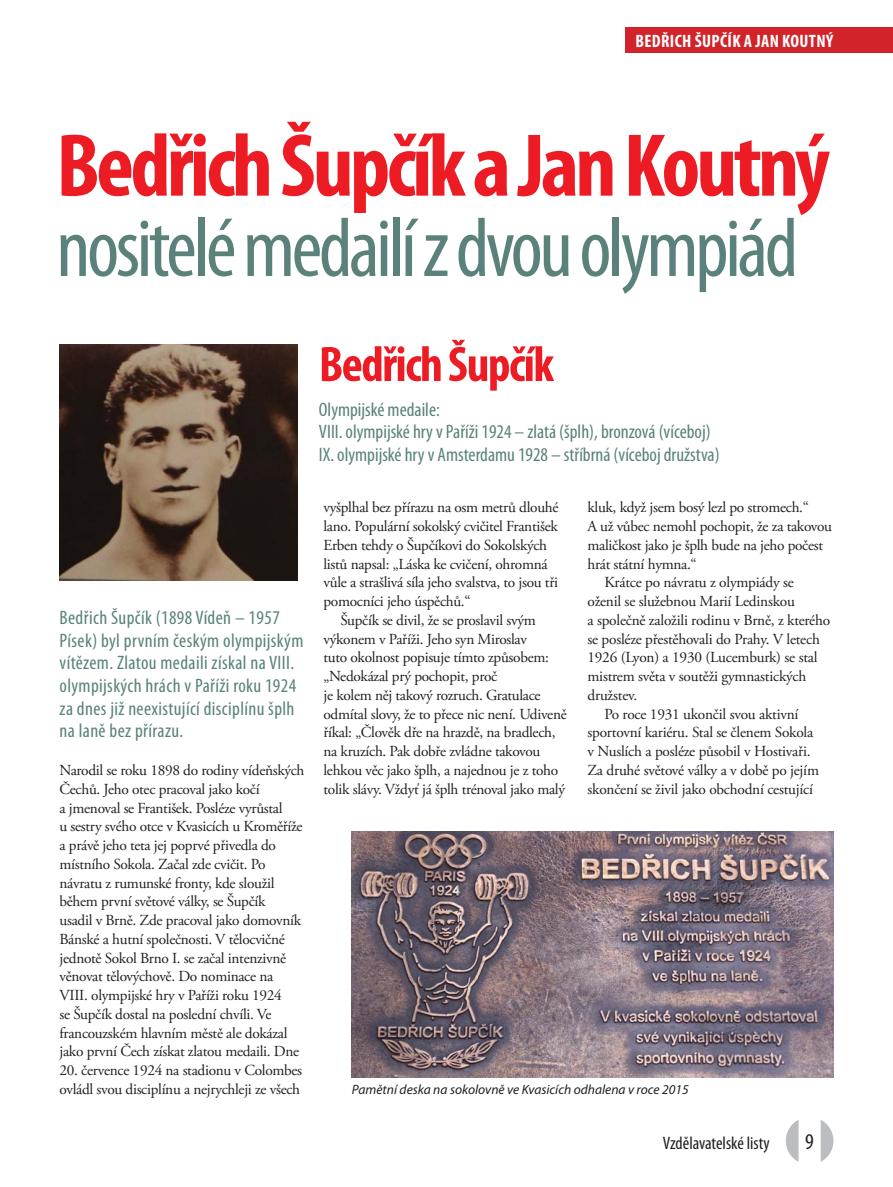
<style>
.page{position:relative;width:893px;height:1187px;background:#fff}
.page>*{position:absolute;margin:0;border:0;box-sizing:border-box;transform-origin:0 0}
.t1{font:700 condensed 90px "Myriad Pro";letter-spacing:-.04em;color:#ed1c24}
.t2{font:condensed 84px "Myriad Pro";letter-spacing:-.04em;color:#5a827b}
.t3{font:700 condensed 50.25px "Myriad Pro";letter-spacing:-.03em;color:#ed1c24}
.t4{font:condensed 22.5px "Myriad Pro";color:#231f20}
.t5{font:condensed 19.5px/22.5px "Myriad Pro";letter-spacing:.02em;color:#5a827b}
.t6{font:condensed 19.5px/22.5px "Myriad Pro";color:#5a827b}
.t7{font:700 condensed 18px "Myriad Pro";letter-spacing:.02em;color:#fff}
.t8{font:condensed 18px "Myriad Pro";color:#231f20}
.t9{font:15.3px/18.8px "Adobe Garamond Pro";letter-spacing:-.02em;color:#231f20}
.t10{font:italic 13.5px "Myriad Pro";color:#231f20}
</style>
<div class="page">
<img style="left:60px;top:344px;width:238px;height:236px">
<img style="left:352px;top:831px;width:481px;height:246px">
<svg style="left:786px;top:1120px;width:47px;height:41px"></svg>
<div style="left:625px;top:28px;width:268px;height:25px;background:#d2232a"></div>
<p class="t7" style="left:635px;top:35px;width:199px">BEDŘICH ŠUPČÍK A JAN KOUTNÝ</p>
<h1 class="t1" style="left:56px;top:133px;width:775px">Bedřich Šupčík a Jan Koutný</h1>
<h2 class="t2" style="left:56px;top:217px;width:743px">nositelé medailí z dvou olympiád</h2>
<p class="t5" style="left:60px;top:608px;width:245px">Bedřich Šupčík (1898 Vídeň – 1957<br>Písek) byl prvním českým olympijským vítězem. Zlatou medaili získal na VIII. olympijských hrách v Paříži roku 1924 za dnes již neexistující disciplínu šplh na laně bez přírazu.</p>
<p class="t9" style="left:60px;top:762px;width:246px">Narodil se roku 1898 do rodiny vídeňských Čechů. Jeho otec pracoval jako kočí<br>a jmenoval se František. Posléze vyrůstal<br>u sestry svého otce v Kvasicích u Kroměříže a právě jeho teta jej poprvé přivedla do místního Sokola. Začal zde cvičit. Po návratu z rumunské fronty, kde sloužil během první světové války, se Šupčík<br>usadil v Brně. Zde pracoval jako domovník Bánské a hutní společnosti. V tělocvičné jednotě Sokol Brno I. se začal intenzivně věnovat tělovýchově. Do nominace na VIII. olympijské hry v Paříži roku 1924<br>se Šupčík dostal na poslední chvíli. Ve francouzském hlavním městě ale dokázal jako první Čech získat zlatou medaili. Dne</p>
<p class="t9" style="left:60px;top:1062px;width:244px">20. července 1924 na stadionu v Colombes ovládl svou disciplínu a nejrychleji ze všech</p>
<h3 class="t3" style="left:319px;top:346px;width:237px">Bedřich Šupčík</h3>
<p class="t6" style="left:319px;top:399px;width:402px">Olympijské medaile:<br>VIII. olympijské hry v Paříži 1924 – zlatá (šplh), bronzová (víceboj)<br>IX. olympijské hry v Amsterdamu 1928 – stříbrná (víceboj družstva)</p>
<p class="t9" style="left:323px;top:499px;width:236px">vyšplhal bez přírazu na osm metrů dlouhé lano. Populární sokolský cvičitel František Erben tehdy o Šupčíkovi do Sokolských listů napsal: „Láska ke cvičení, ohromná vůle a strašlivá síla jeho svalstva, to jsou tři pomocníci jeho úspěchů.“</p>
<p class="t9" style="left:323px;top:612px;width:245px;text-indent:17px">Šupčík se divil, že se proslavil svým výkonem v Paříži. Jeho syn Miroslav<br>tuto okolnost popisuje tímto způsobem: „Nedokázal prý pochopit, proč<br>je kolem něj takový rozruch. Gratulace odmítal slovy, že to přece nic není. Udiveně říkal: „Člověk dře na hrazdě, na bradlech, na kruzích. Pak dobře zvládne takovou lehkou věc jako šplh, a najednou je z toho tolik slávy. Vždyť já šplh trénoval jako malý</p>
<p class="t9" style="left:587px;top:499px;width:223px">kluk, když jsem bosý lezl po stromech.“</p>
<p class="t9" style="left:587px;top:518px;width:246px">A už vůbec nemohl pochopit, že za takovou</p>
<p class="t9" style="left:587px;top:537px;width:237px">maličkost jako je šplh bude na jeho počest</p>
<p class="t9" style="left:587px;top:555px;width:111px">hrát státní hymna.“</p>
<p class="t9" style="left:604px;top:574px;width:191px">Krátce po návratu z olympiády se</p>
<p class="t9" style="left:587px;top:593px;width:209px">oženil se služebnou Marií Ledinskou</p>
<p class="t9" style="left:587px;top:612px;width:244px">a společně založili rodinu v Brně, z kterého</p>
<p class="t9" style="left:587px;top:630px;width:234px">se posléze přestěhovali do Prahy. V letech</p>
<p class="t9" style="left:587px;top:649px;width:232px">1926 (Lyon) a 1930 (Lucemburk) se stal</p>
<p class="t9" style="left:587px;top:668px;width:220px">mistrem světa v soutěži gymnastických</p>
<p class="t9" style="left:587px;top:687px;width:51px">družstev.</p>
<p class="t9" style="left:604px;top:705px;width:195px">Po roce 1931 ukončil svou aktivní</p>
<p class="t9" style="left:587px;top:724px;width:227px">sportovní kariéru. Stal se členem Sokola</p>
<p class="t9" style="left:587px;top:743px;width:225px">v Nuslích a posléze působil v Hostivaři.</p>
<p class="t9" style="left:587px;top:762px;width:233px">Za druhé světové války a v době po jejím</p>
<p class="t9" style="left:587px;top:780px;width:227px">skončení se živil jako obchodní cestující</p>
<p class="t10" style="left:352px;top:1084px;width:338px">Pamětní deska na sokolovně ve Kvasicích odhalena v roce 2015</p>
<p class="t8" style="left:663px;top:1136px;width:108px">Vzdělavatelské listy</p>
<h3 class="t4" style="left:805px;top:1132px;width:10px">9</h3>
</div>
